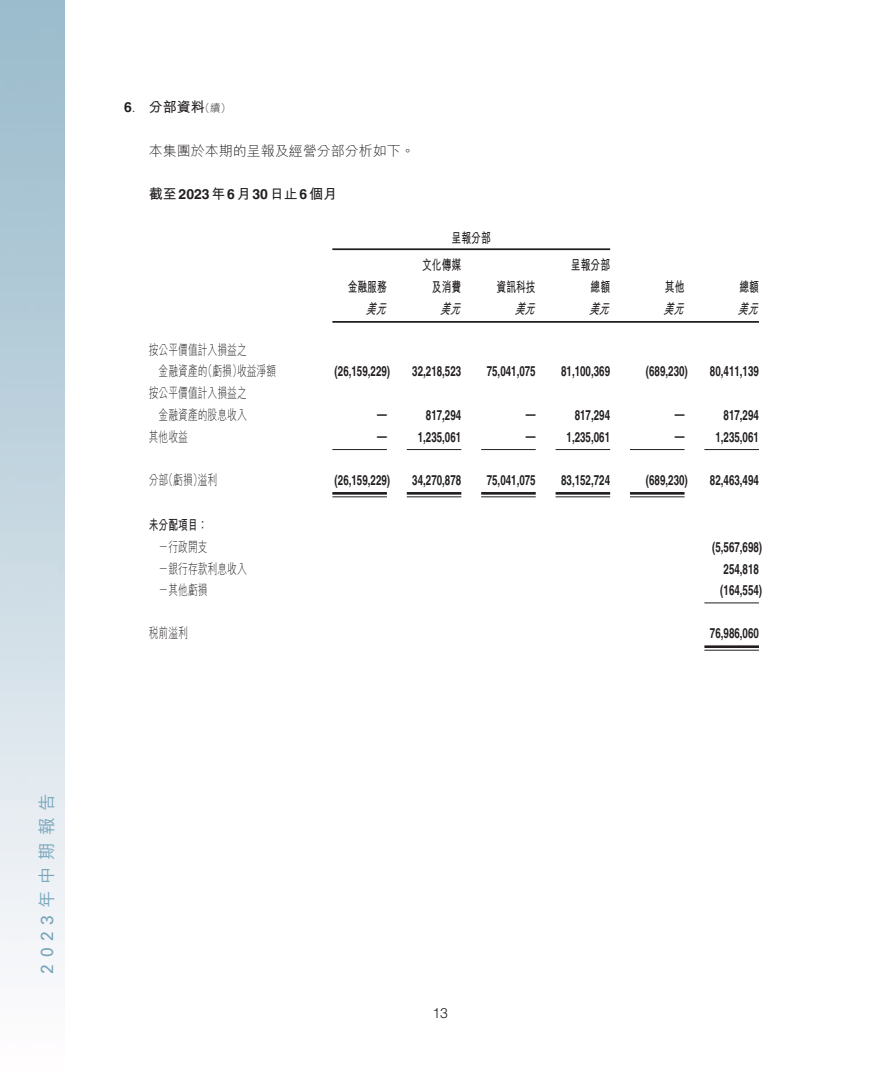
<style>
.page{position:relative;width:883px;height:1072px;background:#fff}
.page>*{position:absolute;margin:0;border:0;box-sizing:border-box;transform-origin:0 0}
.t1{font:500 17.5px "M Hei HK";letter-spacing:.395em;color:#77a6bb}
._1__內文{font:700 14px "Helvetica LT Std";color:#231f20;scale:.7 1}
._1__內文-2{font:300 14px "M Hei HK";color:#231f20;scale:.7 1}
._1__內文-3{font:700 14px "M Hei HK";color:#231f20;scale:.7 1}
._1__內文-4{font:700 14px "M Hei HK";color:#231f20}
._1__內文-5{font:300 14px "M Hei HK";color:#231f20}
._1__內文-6{font:italic 700 14px "M Hei HK";color:#231f20;scale:.7 1}
.t2{font:300 14px "Helvetica LT Std";color:#231f20}
._1__內文-7{font:700 14px "Helvetica LT Std";color:#231f20}
._1__內文-8{font:300 10.5px "M Hei HK";color:#231f20}
.s1{font-family:"Univers LT Std";font-weight:400}
.s2{font-weight:300}
.s3{font-family:"Helvetica LT Std"}
</style>
<div class="page">
<hr style="left:332px;top:248px;width:278px;height:2px;background:#231f20">
<hr style="left:332px;top:321px;width:427px;height:2px;background:#231f20">
<hr style="left:332px;top:449px;width:55px;height:1px;background:#231f20">
<hr style="left:407px;top:449px;width:54px;height:1px;background:#231f20">
<hr style="left:481px;top:449px;width:55px;height:1px;background:#231f20">
<hr style="left:556px;top:449px;width:54px;height:1px;background:#231f20">
<hr style="left:630px;top:449px;width:55px;height:1px;background:#231f20">
<hr style="left:704px;top:449px;width:55px;height:1px;background:#231f20">
<hr style="left:332px;top:492px;width:55px;height:2px;background:#231f20">
<hr style="left:332px;top:496px;width:55px;height:1px;background:#231f20">
<hr style="left:407px;top:492px;width:54px;height:2px;background:#231f20">
<hr style="left:407px;top:496px;width:54px;height:1px;background:#231f20">
<hr style="left:481px;top:492px;width:55px;height:2px;background:#231f20">
<hr style="left:481px;top:496px;width:55px;height:1px;background:#231f20">
<hr style="left:556px;top:492px;width:54px;height:2px;background:#231f20">
<hr style="left:556px;top:496px;width:54px;height:1px;background:#231f20">
<hr style="left:630px;top:492px;width:55px;height:2px;background:#231f20">
<hr style="left:630px;top:496px;width:55px;height:1px;background:#231f20">
<hr style="left:704px;top:602px;width:55px;height:1px;background:#231f20">
<hr style="left:704px;top:645px;width:55px;height:3px;background:#231f20">
<hr style="left:704px;top:649px;width:55px;height:1px;background:#231f20">
<p class="t1" style="left:34px;top:973px;width:182px;rotate:-90deg"><span class="s1">2023</span>年中期報告</p>
<p class="_1__內文-7" style="left:124px;top:98px;width:13px">6<span class="s2">.</span></p>
<p class="_1__內文-4" style="left:149px;top:96px;width:57px">分部資料</p>
<p class="_1__內文-8" style="left:200px;top:102px;width:33px">（續(</p>
<p class="_1__內文-5" style="left:149px;top:143px;width:267px">本集團於本期的呈報及經營分部分析如下。</p>
<p class="_1__內文-4" style="left:149px;top:184px;width:190px">截至<span class="s3">2023</span>年<span class="s3">6</span>月<span class="s3">30</span>日止<span class="s3">6</span>個月</p>
<p class="_1__內文-3" style="left:348px;top:277px;width:57px">金融服務</p>
<p class="_1__內文-2" style="left:149px;top:342px;width:141px">按公平價值計入損益之</p>
<p class="_1__內文-6" style="left:366px;top:299px;width:36px">美元</p>
<p class="_1__內文-3" style="left:452px;top:228px;width:57px">呈報分部</p>
<p class="_1__內文-3" style="left:422px;top:255px;width:58px">文化傳媒</p>
<p class="_1__內文-3" style="left:432px;top:277px;width:44px">及消費</p>
<p class="_1__內文-6" style="left:440px;top:299px;width:36px">美元</p>
<p class="_1__內文-3" style="left:497px;top:277px;width:57px">資訊科技</p>
<p class="_1__內文-6" style="left:515px;top:299px;width:36px">美元</p>
<p class="_1__內文-2" style="left:203px;top:364px;width:106px">（虧損收益淨額</p>
<p class="_1__內文-2" style="left:232px;top:364px;width:16px">）</p>
<p class="_1__內文-2" style="left:159px;top:364px;width:71px">金融資產的</p>
<p class="_1__內文-2" style="left:149px;top:386px;width:141px">按公平價值計入損益之</p>
<p class="_1__內文-2" style="left:159px;top:408px;width:128px">金融資產的股息收入</p>
<p class="_1__內文-2" style="left:149px;top:430px;width:58px">其他收益</p>
<p class="_1__內文-2" style="left:164px;top:472px;width:78px">（虧損溢利</p>
<p class="_1__內文-2" style="left:193px;top:472px;width:15px">）</p>
<p class="_1__內文-2" style="left:149px;top:472px;width:30px">分部</p>
<p class="_1__內文-3" style="left:149px;top:514px;width:85px">未分配項目：</p>
<p class="_1__內文-2" style="left:159px;top:539px;width:71px">－行政開支</p>
<p class="_1__內文-2" style="left:159px;top:561px;width:128px">－銀行存款利息收入</p>
<p class="_1__內文-2" style="left:159px;top:583px;width:71px">－其他虧損</p>
<p class="_1__內文-2" style="left:149px;top:626px;width:58px">稅前溢利</p>
<p class="_1__內文" style="left:335px;top:363px;width:81px">)26,159,229(</p>
<p class="_1__內文" style="left:412px;top:363px;width:72px">32,218,523</p>
<p class="_1__內文" style="left:487px;top:363px;width:72px">75,041,075</p>
<p class="_1__內文" style="left:377px;top:406px;width:15px">—</p>
<p class="_1__內文" style="left:426px;top:407px;width:52px">817,294</p>
<p class="_1__內文" style="left:526px;top:406px;width:15px">—</p>
<p class="_1__內文" style="left:377px;top:428px;width:15px">—</p>
<p class="_1__內文" style="left:418px;top:428px;width:64px">1,235,061</p>
<p class="_1__內文" style="left:526px;top:428px;width:15px">—</p>
<p class="_1__內文" style="left:335px;top:471px;width:81px">)26,159,229(</p>
<p class="_1__內文" style="left:412px;top:471px;width:72px">34,270,878</p>
<p class="_1__內文" style="left:487px;top:471px;width:72px">75,041,075</p>
<p class="_1__內文-3" style="left:571px;top:255px;width:57px">呈報分部</p>
<p class="_1__內文-3" style="left:591px;top:277px;width:30px">總額</p>
<p class="_1__內文-6" style="left:589px;top:299px;width:36px">美元</p>
<p class="_1__內文" style="left:561px;top:363px;width:72px">81,100,369</p>
<p class="_1__內文" style="left:575px;top:407px;width:52px">817,294</p>
<p class="_1__內文" style="left:567px;top:428px;width:64px">1,235,061</p>
<p class="_1__內文" style="left:561px;top:471px;width:72px">83,152,724</p>
<p class="_1__內文-3" style="left:665px;top:277px;width:30px">其他</p>
<p class="_1__內文-3" style="left:739px;top:277px;width:30px">總額</p>
<p class="_1__內文-6" style="left:664px;top:299px;width:36px">美元</p>
<p class="_1__內文-6" style="left:738px;top:299px;width:36px">美元</p>
<p class="_1__內文" style="left:646px;top:363px;width:61px">)689,230(</p>
<p class="_1__內文" style="left:710px;top:363px;width:72px">80,411,139</p>
<p class="_1__內文" style="left:675px;top:406px;width:15px">—</p>
<p class="_1__內文" style="left:724px;top:407px;width:52px">817,294</p>
<p class="_1__內文" style="left:675px;top:428px;width:15px">—</p>
<p class="_1__內文" style="left:715px;top:428px;width:64px">1,235,061</p>
<p class="_1__內文" style="left:646px;top:471px;width:61px">)689,230(</p>
<p class="_1__內文" style="left:710px;top:471px;width:72px">82,463,494</p>
<p class="_1__內文" style="left:712px;top:538px;width:73px">)5,567,698(</p>
<p class="_1__內文" style="left:724px;top:560px;width:52px">254,818</p>
<p class="_1__內文" style="left:720px;top:582px;width:61px">)164,554(</p>
<p class="_1__內文" style="left:710px;top:625px;width:72px">76,986,060</p>
<p class="t2" style="left:432px;top:1004px;width:17px">13</p>
</div>
